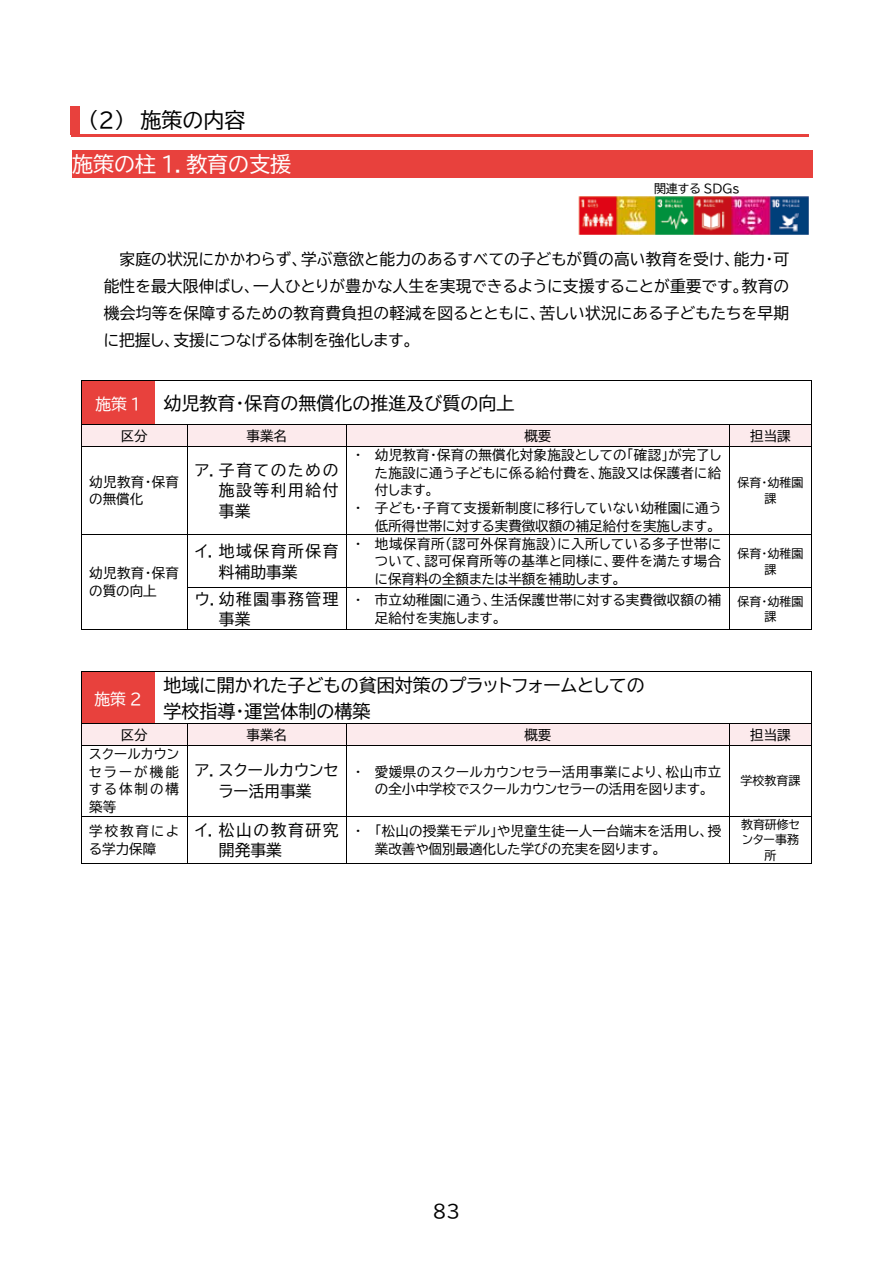
<style>
.page{position:relative;width:893px;height:1263px;background:#fff}
.page>*{position:absolute;margin:0;border:0;box-sizing:border-box;transform-origin:0 0}
.t1{font:21px "BIZ UDP Gothic";color:#fff}
.t2{font:21px "BIZ UDP Gothic";color:#000}
.t3{font:18px/25.5px "BIZ UDP Gothic";color:#000}
.t4{font:15.75px/27px "BIZ UDP Gothic";letter-spacing:.015em;color:#000;text-align:justify}
.t5{font:15.75px/20.5px "BIZ UDP Gothic";letter-spacing:.095em;color:#000}
.t6{font:15.75px "BIZ UDP Gothic";color:#fff}
.t7{font:13.5px/17.5px "BIZ UDP Gothic";letter-spacing:.015em;color:#000}
.t8{font:13.5px/17.5px "BIZ UDP Gothic";letter-spacing:.14em;color:#000}
.t9{font:12px/15.6px "BIZ UDP Gothic";color:#000;text-align:center}
.s1{font-size:15.75px;color:#fff}
</style>
<div class="page">
<hr style="left:71px;top:135px;width:737px;height:2px;background:#e8413d">
<div style="left:71px;top:106px;width:9px;height:29px;background:#e8413d"></div>
<div style="left:72px;top:151px;width:741px;height:27px;background:#e8413d"></div>
<div style="left:82px;top:381px;width:73px;height:43px;background:#e8413d"></div>
<hr style="left:82px;top:380px;width:73px;height:1px;background:#000">
<hr style="left:156px;top:380px;width:656px;height:1px;background:#000">
<hr style="left:81px;top:381px;width:1px;height:43px;background:#000">
<hr style="left:812px;top:381px;width:1px;height:43px;background:#000">
<div style="left:82px;top:424px;width:105px;height:22px;background:#fceaec"></div>
<div style="left:187px;top:424px;width:159px;height:22px;background:#fceaec"></div>
<div style="left:347px;top:424px;width:382px;height:22px;background:#fceaec"></div>
<div style="left:730px;top:424px;width:81px;height:22px;background:#fceaec"></div>
<hr style="left:82px;top:424px;width:73px;height:1px;background:#000">
<hr style="left:156px;top:424px;width:31px;height:1px;background:#000">
<hr style="left:188px;top:424px;width:158px;height:1px;background:#000">
<hr style="left:347px;top:424px;width:382px;height:1px;background:#000">
<hr style="left:730px;top:424px;width:82px;height:1px;background:#000">
<svg style="left:81px;top:424px;width:1px;height:22px"></svg>
<hr style="left:82px;top:446px;width:105px;height:1px;background:#000">
<svg style="left:187px;top:424px;width:1px;height:22px"></svg>
<hr style="left:188px;top:446px;width:158px;height:1px;background:#000">
<svg style="left:346px;top:424px;width:1px;height:22px"></svg>
<hr style="left:347px;top:446px;width:382px;height:1px;background:#000">
<svg style="left:729px;top:424px;width:1px;height:22px"></svg>
<hr style="left:730px;top:446px;width:82px;height:1px;background:#000">
<hr style="left:81px;top:446px;width:1px;height:88px;background:#000">
<hr style="left:187px;top:446px;width:1px;height:88px;background:#000">
<hr style="left:346px;top:446px;width:1px;height:88px;background:#000">
<hr style="left:729px;top:446px;width:1px;height:88px;background:#000">
<hr style="left:812px;top:446px;width:1px;height:88px;background:#000">
<hr style="left:82px;top:534px;width:105px;height:1px;background:#000">
<hr style="left:188px;top:534px;width:158px;height:1px;background:#000">
<hr style="left:347px;top:534px;width:382px;height:1px;background:#000">
<hr style="left:730px;top:534px;width:82px;height:1px;background:#000">
<hr style="left:81px;top:535px;width:1px;height:53px;background:#000">
<hr style="left:187px;top:535px;width:1px;height:53px;background:#000">
<hr style="left:346px;top:535px;width:1px;height:53px;background:#000">
<hr style="left:729px;top:535px;width:1px;height:53px;background:#000">
<hr style="left:812px;top:535px;width:1px;height:53px;background:#000">
<hr style="left:188px;top:588px;width:158px;height:1px;background:#000">
<hr style="left:347px;top:588px;width:382px;height:1px;background:#000">
<hr style="left:730px;top:588px;width:82px;height:1px;background:#000">
<hr style="left:81px;top:588px;width:1px;height:41px;background:#000">
<hr style="left:82px;top:629px;width:105px;height:1px;background:#000">
<hr style="left:187px;top:588px;width:1px;height:41px;background:#000">
<hr style="left:188px;top:629px;width:158px;height:1px;background:#000">
<hr style="left:346px;top:588px;width:1px;height:41px;background:#000">
<hr style="left:347px;top:629px;width:382px;height:1px;background:#000">
<hr style="left:729px;top:588px;width:1px;height:41px;background:#000">
<hr style="left:730px;top:629px;width:82px;height:1px;background:#000">
<hr style="left:812px;top:588px;width:1px;height:41px;background:#000">
<div style="left:82px;top:672px;width:73px;height:51px;background:#e8413d"></div>
<hr style="left:82px;top:671px;width:73px;height:1px;background:#000">
<hr style="left:156px;top:671px;width:656px;height:1px;background:#000">
<hr style="left:81px;top:672px;width:1px;height:51px;background:#000">
<hr style="left:812px;top:672px;width:1px;height:51px;background:#000">
<div style="left:82px;top:723px;width:105px;height:22px;background:#fceaec"></div>
<div style="left:187px;top:723px;width:159px;height:22px;background:#fceaec"></div>
<div style="left:347px;top:723px;width:382px;height:22px;background:#fceaec"></div>
<div style="left:730px;top:723px;width:81px;height:22px;background:#fceaec"></div>
<hr style="left:82px;top:723px;width:73px;height:1px;background:#000">
<hr style="left:156px;top:723px;width:31px;height:1px;background:#000">
<hr style="left:188px;top:723px;width:158px;height:1px;background:#000">
<hr style="left:347px;top:723px;width:382px;height:1px;background:#000">
<hr style="left:730px;top:723px;width:82px;height:1px;background:#000">
<svg style="left:81px;top:723px;width:1px;height:22px"></svg>
<hr style="left:82px;top:745px;width:105px;height:1px;background:#000">
<svg style="left:187px;top:723px;width:1px;height:22px"></svg>
<hr style="left:188px;top:745px;width:158px;height:1px;background:#000">
<svg style="left:346px;top:723px;width:1px;height:22px"></svg>
<hr style="left:347px;top:745px;width:382px;height:1px;background:#000">
<svg style="left:729px;top:723px;width:1px;height:22px"></svg>
<hr style="left:730px;top:745px;width:82px;height:1px;background:#000">
<hr style="left:81px;top:745px;width:1px;height:71px;background:#000">
<hr style="left:187px;top:745px;width:1px;height:71px;background:#000">
<hr style="left:346px;top:745px;width:1px;height:71px;background:#000">
<hr style="left:729px;top:745px;width:1px;height:71px;background:#000">
<hr style="left:812px;top:745px;width:1px;height:71px;background:#000">
<hr style="left:82px;top:816px;width:105px;height:1px;background:#000">
<hr style="left:188px;top:816px;width:158px;height:1px;background:#000">
<hr style="left:347px;top:816px;width:382px;height:1px;background:#000">
<hr style="left:730px;top:816px;width:82px;height:1px;background:#000">
<hr style="left:81px;top:816px;width:1px;height:47px;background:#000">
<hr style="left:82px;top:863px;width:105px;height:1px;background:#000">
<hr style="left:187px;top:816px;width:1px;height:47px;background:#000">
<hr style="left:188px;top:863px;width:158px;height:1px;background:#000">
<hr style="left:346px;top:816px;width:1px;height:47px;background:#000">
<hr style="left:347px;top:863px;width:382px;height:1px;background:#000">
<hr style="left:729px;top:816px;width:1px;height:47px;background:#000">
<hr style="left:730px;top:863px;width:82px;height:1px;background:#000">
<hr style="left:812px;top:816px;width:1px;height:47px;background:#000">
<img style="left:579px;top:196px;width:229px;height:39px">
<h1 class="t2" style="left:88px;top:109px;width:159px">（2） 施策の内容</h1>
<h1 class="t1" style="left:72px;top:154px;width:220px">施策の柱 1．教育の支援</h1>
<p class="t9" style="left:654px;top:181px;width:87px">関連する SDGs</p>
<p class="t4" style="left:104px;top:245px;width:687px;text-indent:16px">家庭の状況にかかわらず、学ぶ意欲と能力のあるすべての子どもが質の高い教育を受け、能力・可能性を最大限伸ばし、一人ひとりが豊かな人生を実現できるように支援することが重要です。教育の機会均等を保障するための教育費負担の軽減を図るとともに、苦しい状況にある子どもたちを早期に把握し、支援につなげる体制を強化します。</p>
<h2 class="t3" style="left:96px;top:391px;width:420px"><span class="s1">施策 1</span> 幼児教育・保育の無償化の推進及び質の向上</h2>
<p class="t7" style="left:121px;top:427px;width:28px">区分</p>
<p class="t7" style="left:247px;top:427px;width:42px">事業名</p>
<p class="t7" style="left:524px;top:427px;width:28px">概要</p>
<p class="t7" style="left:750px;top:427px;width:42px">担当課</p>
<p class="t7" style="left:89px;top:473px;width:91px">幼児教育・保育の無償化</p>
<p class="t7" style="left:355px;top:446px;width:368px">・ 幼児教育・保育の無償化対象施設としての「確認」が完了し</p>
<p class="t7" style="left:375px;top:464px;width:348px">た施設に通う子どもに係る給付費を、施設又は保護者に給</p>
<p class="t7" style="left:375px;top:481px;width:60px">付します。</p>
<p class="t7" style="left:355px;top:499px;width:368px">・ 子ども・子育て支援新制度に移行していない幼稚園に通う</p>
<p class="t7" style="left:375px;top:517px;width:342px">低所得世帯に対する実費徴収額の補足給付を実施します。</p>
<p class="t4" style="left:219px;top:460px;width:121px;line-height:20.4px;text-indent:-24px">ア. 子育てのための施設等利用給付事業</p>
<p class="t9" style="left:738px;top:475px;width:67px">保育・幼稚園課</p>
<p class="t7" style="left:89px;top:564px;width:91px">幼児教育・保育の質の向上</p>
<p class="t5" style="left:219px;top:541px;width:121px;text-indent:-24px">イ. 地域保育所保育料補助事業</p>
<p class="t7" style="left:375px;top:535px;width:348px;text-align:justify;text-indent:-20px">・ 地域保育所（認可外保育施設）に入所している多子世帯について、認可保育所等の基準と同様に、要件を満たす場合に保育料の全額または半額を補助します。</p>
<p class="t9" style="left:738px;top:546px;width:67px">保育・幼稚園課</p>
<p class="t5" style="left:219px;top:588px;width:121px;text-indent:-24px">ウ. 幼稚園事務管理事業</p>
<p class="t7" style="left:375px;top:591px;width:348px;text-indent:-20px">・ 市立幼稚園に通う、生活保護世帯に対する実費徴収額の補足給付を実施します。</p>
<p class="t9" style="left:738px;top:593px;width:67px">保育・幼稚園課</p>
<p class="t6" style="left:95px;top:691px;width:49px">施策 2</p>
<h2 class="t3" style="left:163px;top:673px;width:483px">地域に開かれた子どもの貧困対策のプラットフォームとしての学校指導・運営体制の構築</h2>
<p class="t7" style="left:121px;top:726px;width:28px">区分</p>
<p class="t7" style="left:247px;top:726px;width:42px">事業名</p>
<p class="t7" style="left:524px;top:726px;width:28px">概要</p>
<p class="t7" style="left:750px;top:726px;width:42px">担当課</p>
<p class="t7" style="left:89px;top:745px;width:91px;text-align:justify">スクールカウンセラーが機能する体制の構築等</p>
<p class="t4" style="left:195px;top:760px;width:145px;line-height:20.4px;text-align:center">ア. スクールカウンセラー活用事業</p>
<p class="t7" style="left:355px;top:763px;width:368px;text-align:center">・ 愛媛県のスクールカウンセラー活用事業により、松山市立の全小中学校でスクールカウンセラーの活用を図ります。</p>
<p class="t9" style="left:741px;top:773px;width:61px">学校教育課</p>
<p class="t8" style="left:89px;top:822px;width:91px">学校教育による学力保障</p>
<p class="t5" style="left:219px;top:819px;width:121px;text-indent:-24px">イ. 松山の教育研究開発事業</p>
<p class="t7" style="left:375px;top:822px;width:348px;text-indent:-20px">・ 「松山の授業モデル」や児童生徒一人一台端末を活用し、授業改善や個別最適化した学びの充実を図ります。</p>
<p class="t9" style="left:741px;top:816px;width:61px">教育研修センター事務所</p>
<h2 class="t3" style="left:433px;top:1199px;width:29px">83</h2>
</div>
